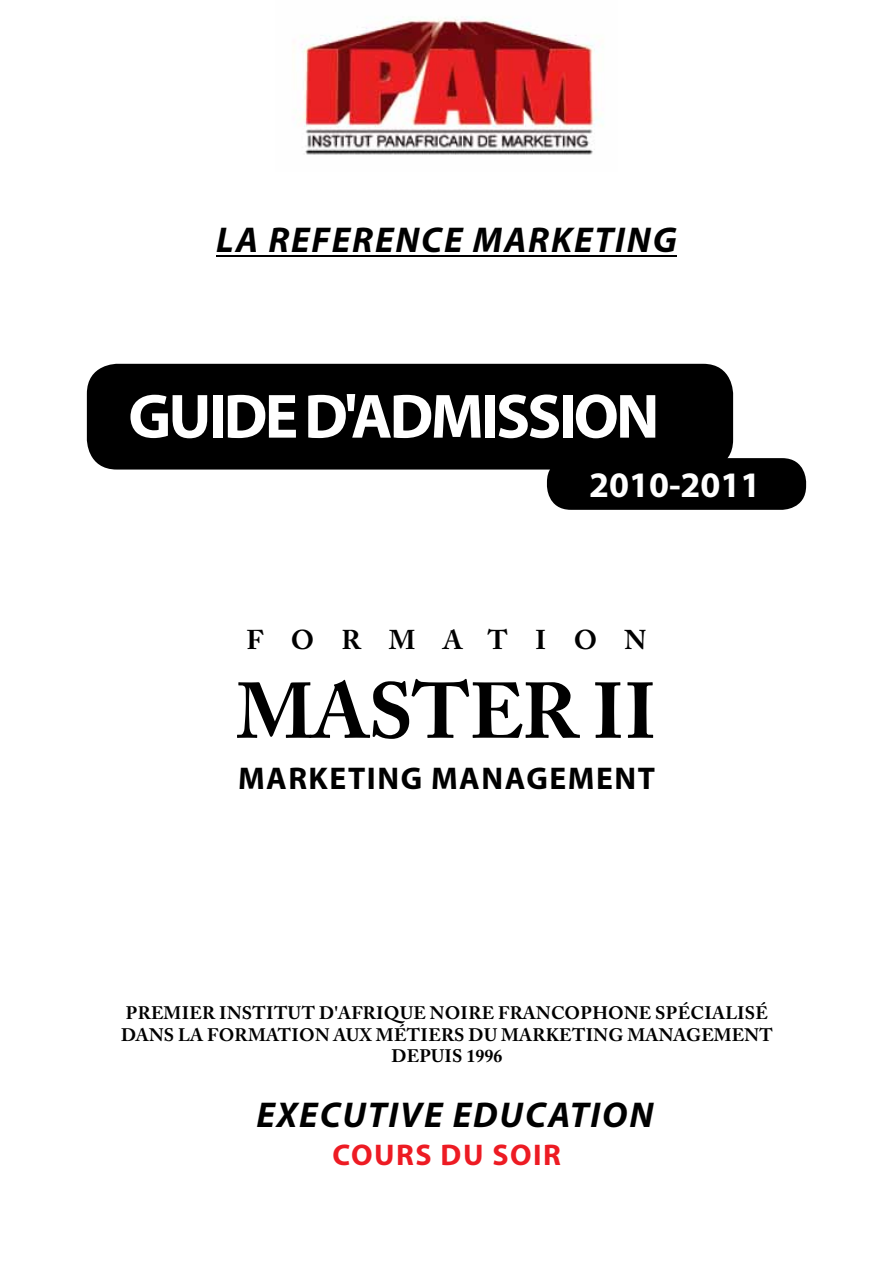
<style>
.page{position:relative;width:893px;height:1263px;background:#fff}
.page>*{position:absolute;margin:0;border:0;box-sizing:border-box;transform-origin:0 0}
.t1{font:700 78px "Adobe Caslon Pro";letter-spacing:-.01em;color:#000}
.t2{font:700 63px "Myriad Pro";letter-spacing:-.045em;color:#fff}
.t3{font:italic 700 36px "Myriad Pro";letter-spacing:.05em;color:#000}
.t4{font:700 36px "Myriad Pro";color:#fff}
.t5{font:700 31.5px "Myriad Pro";letter-spacing:.05em;color:#000}
.t6{font:700 30px "Myriad Pro";letter-spacing:.05em;color:#ed1b23}
.t7{font:700 27px "Adobe Caslon Pro";letter-spacing:1.015em;color:#000}
.t8{font:700 18px/21.6px "Adobe Caslon Pro";letter-spacing:.015em;color:#000;text-align:center}
</style>
<div class="page">
<img style="left:301px;top:16px;width:302px;height:139px">
<hr style="left:216px;top:255px;width:461px;height:1px;background:#000">
<div style="left:87px;top:364px;width:646px;height:106px;background:#000;border-radius:30px"></div>
<div style="left:547px;top:458px;width:259px;height:52px;background:#000;border-radius:24px"></div>
<h3 class="t3" style="left:216px;top:216px;width:462px">LA REFERENCE MARKETING</h3>
<h2 class="t2" style="left:128px;top:375px;width:533px">GUIDE D'ADMISSION</h2>
<h3 class="t4" style="left:589px;top:461px;width:173px">2010-2011</h3>
<h3 class="t7" style="left:246px;top:624px;width:401px">FORMATION</h3>
<h1 class="t1" style="left:236px;top:665px;width:422px">MASTER II</h1>
<h3 class="t5" style="left:238px;top:758px;width:418px">MARKETING MANAGEMENT</h3>
<p class="t8" style="left:121px;top:1002px;width:653px">PREMIER INSTITUT D'AFRIQUE NOIRE FRANCOPHONE SPÉCIALISÉ<br>DANS LA FORMATION AUX MÉTIERS DU MARKETING MANAGEMENT<br>DEPUIS 1996</p>
<h3 class="t3" style="left:257px;top:1091px;width:398px">EXECUTIVE EDUCATION</h3>
<h3 class="t6" style="left:333px;top:1135px;width:230px">COURS DU SOIR</h3>
</div>
